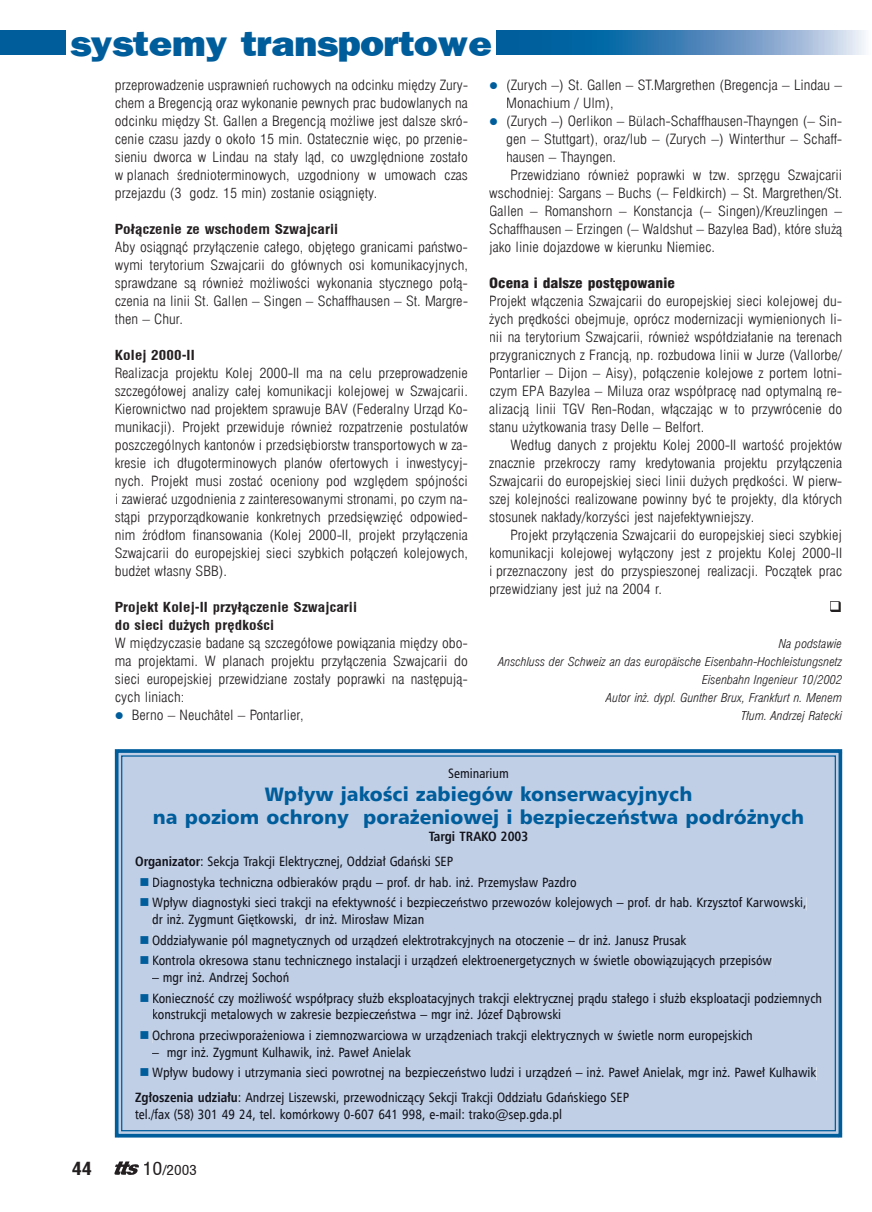
<style>
.page{position:relative;width:872px;height:1212px;background:#fff}
.page>*{position:absolute;margin:0;border:0;box-sizing:border-box;transform-origin:0 0}
.t1{font:36px "Frankfurt Goth Hvypl";color:#005d9c;scale:1.1 1}
.t2{font:19.5px/23.4px "Humnst 777 Blk EU Normal";color:#005d9c;text-align:center}
.t3{font:700 18px "Switzerland Condpl";color:#231f20;scale:1.1 1}
.t4{font:13.8px/18px "Swis 721 Lt Cn EU Normal";color:#231f20;text-align:justify;scale:1.1 1}
.t5{font:700 13.8px/18px "Switzerland Condpl";color:#231f20;scale:1.1 1}
.t6{font:13.8px "Swis 721 Blk Cn EU Normal";color:#231f20;scale:1.1 1}
.t7{font:13.8px "Switzerland Condpl";color:#231f20;scale:1.1 1}
.t8{font:13.5px/16.5px "Humnst 777 Cn EU Normal";color:#12131c}
.t9{font:13.5px "Humnst 777 Cn EU Bold";color:#12131c}
.t10{font:12px/18px "Swis 721 Lt Cn EU Italic";color:#231f20;text-align:right;scale:1.1 1}
.s1{color:#005d9c}
.s2{font-family:"Humnst 777 Cn EU Bold"}
.s3{font-size:18px}
</style>
<div class="page">
<div style="left:0;top:30px;width:66px;height:25px;background:#005d9c"></div>
<svg style="left:496px;top:30px;width:369px;height:25px;background:#4e8bbb"></svg>
<svg style="left:115px;top:1161px;width:24px;height:14px"></svg>
<svg style="left:115px;top:753px;width:4px;height:381px;background:#166aa4"></svg>
<svg style="left:115px;top:1134px;width:4px;height:3px"></svg>
<hr style="left:119px;top:1134px;width:719px;height:3px;background:#005d9c">
<svg style="left:838px;top:1134px;width:4px;height:3px"></svg>
<svg style="left:838px;top:753px;width:4px;height:381px;background:#196ca5"></svg>
<svg style="left:838px;top:749px;width:4px;height:4px"></svg>
<svg style="left:119px;top:749px;width:719px;height:4px;background:#0f66a1"></svg>
<svg style="left:115px;top:749px;width:4px;height:4px"></svg>
<div style="left:121px;top:755px;width:715px;height:376px;background:#c0cfe5"></div>
<h1 class="t1" style="left:70px;top:21px;width:385px">systemy transportowe</h1>
<p class="t4" style="left:115px;top:76px;width:322px">przeprowadzenie usprawnień ruchowych na odcinku między Zury&shy;chem a Bregencją oraz wykonanie pewnych prac budowlanych na odcinku między St. Gallen a Bregencją możliwe jest dalsze skró&shy;cenie czasu jazdy o około 15 min. Ostatecznie więc, po przenie&shy;sieniu dworca w Lindau na stały ląd, co uwzględnione zostało w planach średnioterminowych, uzgodniony w umowach czas przejazdu (3 godz. 15 min) zostanie osiągnięty.</p>
<p class="t5" style="left:115px;top:220px;width:205px">Połączenie ze wschodem Szwajcarii</p>
<p class="t4" style="left:115px;top:238px;width:322px">Aby osiągnąć przyłączenie całego, objętego granicami państwo&shy;wymi terytorium Szwajcarii do głównych osi komunikacyjnych, sprawdzane są również możliwości wykonania stycznego połą&shy;czenia na linii St. Gallen – Singen – Schaffhausen – St. Margre&shy;then – Chur.</p>
<p class="t5" style="left:115px;top:346px;width:74px">Kolej 2000-II</p>
<p class="t4" style="left:115px;top:364px;width:322px">Realizacja projektu Kolej 2000-II ma na celu przeprowadzenie szczegółowej analizy całej komunikacji kolejowej w Szwajcarii.<br>Kierownictwo nad projektem sprawuje BAV (Federalny Urząd Ko&shy;munikacji). Projekt przewiduje również rozpatrzenie postulatów poszczególnych kantonów i przedsiębiorstw transportowych w za&shy;kresie ich długoterminowych planów ofertowych i inwestycyj&shy;nych. Projekt musi zostać oceniony pod względem spójności i zawierać uzgodnienia z zainteresowanymi stronami, po czym na&shy;stąpi przyporządkowanie konkretnych przedsięwzięć odpowied&shy;nim źródłom finansowania (Kolej 2000-II, projekt przyłączenia Szwajcarii do europejskiej sieci szybkich połączeń kolejowych, budżet własny SBB).</p>
<p class="t5" style="left:115px;top:598px;width:222px">Projekt Kolej-II przyłączenie Szwajcarii do sieci dużych prędkości</p>
<p class="t4" style="left:115px;top:634px;width:322px">W międzyczasie badane są szczegółowe powiązania między obo&shy;ma projektami. W planach projektu przyłączenia Szwajcarii do sieci europejskiej przewidziane zostały poprawki na następują&shy;cych liniach:</p>
<p class="t4" style="left:115px;top:706px;width:173px"><span class="s1">●</span> Berno – Neuchâtel – Pontarlier,</p>
<p class="t4" style="left:506px;top:76px;width:307px;text-indent:-17px"><span class="s1">●</span> (Zurych –) St. Gallen – ST.Margrethen (Bregencja – Lindau –<br>Monachium / Ulm),</p>
<p class="t4" style="left:489px;top:112px;width:322px"><span class="s1">●</span> (Zurych –) Oerlikon – Bülach-Schaffhausen-Thayngen (– Sin-</p>
<p class="t4" style="left:506px;top:130px;width:307px">gen – Stuttgart), oraz/lub – (Zurych –) Winterthur – Schaff-</p>
<p class="t4" style="left:506px;top:148px;width:101px">hausen – Thayngen.</p>
<p class="t4" style="left:510px;top:166px;width:303px">Przewidziano również poprawki w tzw. sprzęgu Szwajcarii</p>
<p class="t4" style="left:489px;top:184px;width:322px">wschodniej: Sargans – Buchs (– Feldkirch) – St. Margrethen/St.</p>
<p class="t4" style="left:489px;top:202px;width:322px">Gallen – Romanshorn – Konstancja (– Singen)/Kreuzlingen –</p>
<p class="t4" style="left:489px;top:220px;width:322px">Schaffhausen – Erzingen (– Waldshut – Bazylea Bad), które służą</p>
<p class="t4" style="left:489px;top:238px;width:207px">jako linie dojazdowe w kierunku Niemiec.</p>
<p class="t6" style="left:489px;top:274px;width:170px">Ocena i dalsze postępowanie</p>
<p class="t4" style="left:489px;top:292px;width:322px">Projekt włączenia Szwajcarii do europejskiej sieci kolejowej du&shy;żych prędkości obejmuje, oprócz modernizacji wymienionych li&shy;nii na terytorium Szwajcarii, również współdziałanie na terenach przygranicznych z Francją, np. rozbudowa linii w Jurze (Vallorbe/ Pontarlier – Dijon – Aisy), połączenie kolejowe z portem lotni&shy;czym EPA Bazylea – Miluza oraz współpracę nad optymalną re&shy;alizacją linii TGV Ren-Rodan, włączając w to przywrócenie do stanu użytkowania trasy Delle – Belfort.</p>
<p class="t4" style="left:489px;top:436px;width:322px;text-indent:21px">Według danych z projektu Kolej 2000-II wartość projektów znacznie przekroczy ramy kredytowania projektu przyłączenia Szwajcarii do europejskiej sieci linii dużych prędkości. W pierw&shy;szej kolejności realizowane powinny być te projekty, dla których stosunek nakłady/korzyści jest najefektywniejszy.</p>
<p class="t4" style="left:489px;top:526px;width:322px;text-indent:21px">Projekt przyłączenia Szwajcarii do europejskiej sieci szybkiej komunikacji kolejowej wyłączony jest z projektu Kolej 2000-II i przeznaczony jest do przyspieszonej realizacji. Początek prac przewidziany jest już na 2004 r.</p>
<p class="t10" style="left:498px;top:635px;width:314px">Na podstawie<br>Anschluss der Schweiz an das europäische Eisenbahn-Hochleistungsnetz Eisenbahn Ingenieur 10/2002<br>Autor inż. dypl. Gunther Brux, Frankfurt n. Menem<br>Tłum. Andrzej Ratecki</p>
<p class="t8" style="left:448px;top:765px;width:62px">Seminarium</p>
<h2 class="t2" style="left:153px;top:783px;width:653px">Wpływ jakości zabiegów konserwacyjnych<br>na poziom ochrony porażeniowej i bezpieczeństwa podróżnych</h2>
<p class="t9" style="left:429px;top:828px;width:101px">Targi TRAKO 2003</p>
<p class="t8" style="left:135px;top:853px;width:319px"><span class="s2">Organizator</span>: Sekcja Trakcji Elektrycznej, Oddział Gdański SEP</p>
<p class="t8" style="left:139px;top:874px;width:439px"><span class="s1">■</span> Diagnostyka techniczna odbieraków prądu – prof. dr hab. inż. Przemysław Pazdro</p>
<p class="t8" style="left:152px;top:894px;width:655px;text-indent:-13px"><span class="s1">■</span> Wpływ diagnostyki sieci trakcji na efektywność i bezpieczeństwo przewozów kolejowych – prof. dr hab. Krzysztof Karwowski, dr inż. Zygmunt Giętkowski, dr inż. Mirosław Mizan</p>
<p class="t8" style="left:139px;top:932px;width:548px"><span class="s1">■</span> Oddziaływanie pól magnetycznych od urządzeń elektrotrakcyjnych na otoczenie – dr inż. Janusz Prusak</p>
<p class="t8" style="left:139px;top:952px;width:634px"><span class="s1">■</span> Kontrola okresowa stanu technicznego instalacji i urządzeń elektroenergetycznych w świetle obowiązujących przepisów</p>
<p class="t8" style="left:152px;top:969px;width:139px">– mgr inż. Andrzej Sochoń</p>
<p class="t8" style="left:152px;top:990px;width:671px;text-indent:-13px"><span class="s1">■</span> Konieczność czy możliwość współpracy służb eksploatacyjnych trakcji elektrycznej prądu stałego i służb eksploatacji podziemnych konstrukcji metalowych w zakresie bezpieczeństwa – mgr inż. Józef Dąbrowski</p>
<p class="t8" style="left:139px;top:1027px;width:615px"><span class="s1">■</span> Ochrona przeciwporażeniowa i ziemnozwarciowa w urządzeniach trakcji elektrycznych w świetle norm europejskich</p>
<p class="t8" style="left:152px;top:1043px;width:260px">– mgr inż. Zygmunt Kulhawik, inż. Paweł Anielak</p>
<p class="t8" style="left:135px;top:1060px;width:682px;line-height:25px;text-indent:4px"><span class="s1">■</span> Wpływ budowy i utrzymania sieci powrotnej na bezpieczeństwo ludzi i urządzeń – inż. Paweł Anielak, mgr inż. Paweł Kulhawik<br><span class="s2">Zgłoszenia udziału</span>: Andrzej Liszewski, przewodniczący Sekcji Trakcji Oddziału Gdańskiego SEP</p>
<p class="t8" style="left:135px;top:1106px;width:428px">tel./fax (58) 301 49 24, tel. komórkowy 0-607 641 998, e-mail: trako@sep.gda.pl</p>
<h3 class="t3" style="left:72px;top:1157px;width:20px">44</h3>
<p class="t7" style="left:143px;top:1160px;width:51px"><span class="s3">10</span>/2003</p>
</div>
